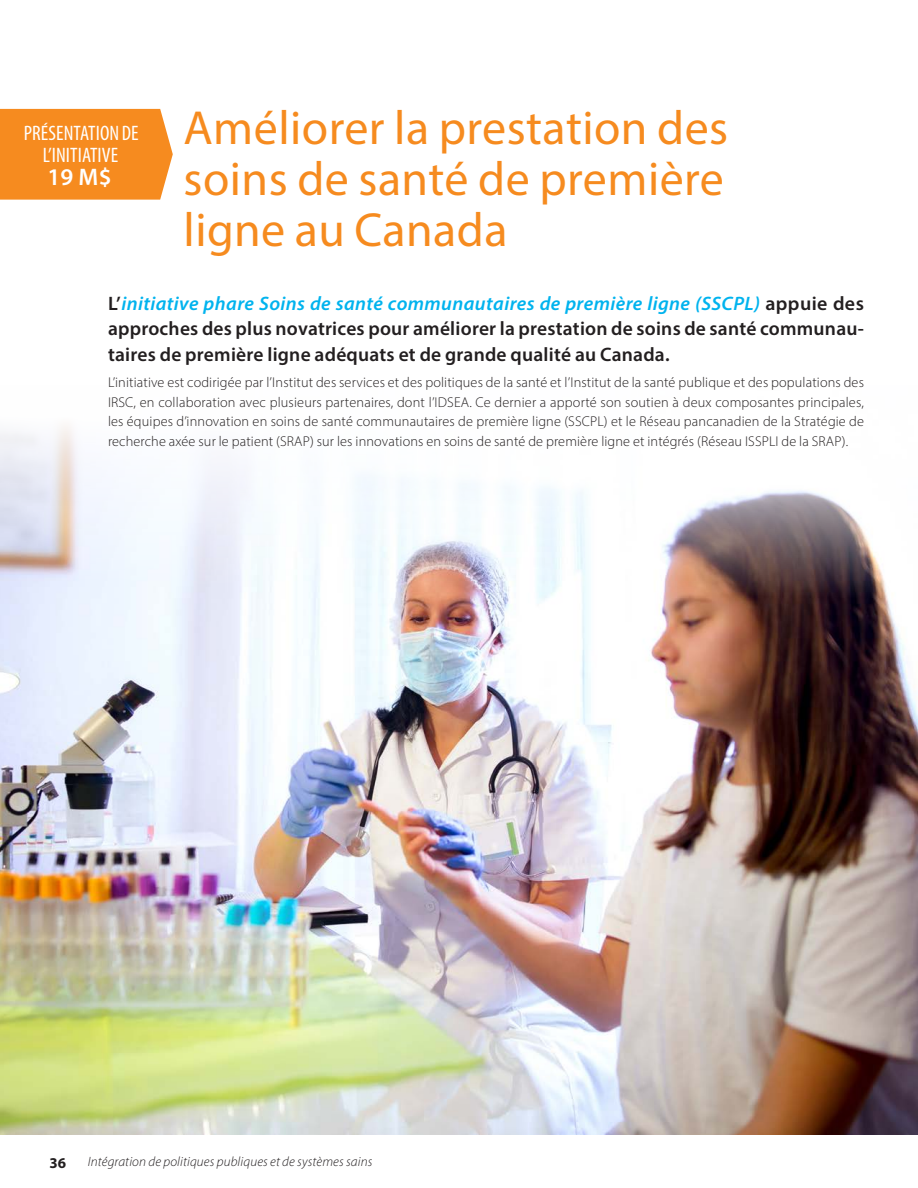
<style>
.page{position:relative;width:918px;height:1188px;background:#fff}
.page>*{position:absolute;margin:0;border:0;box-sizing:border-box;transform-origin:0 0}
.Lvl_2_Heading{font:48px/51px "Myriad Pro";letter-spacing:.01em;color:#f68b1f;text-align:justify}
.Map_text_box{font:600 24px "Myriad Pro";color:#fff}
.Map_text_box-2{font:condensed 21px/22.5px "Myriad Pro";letter-spacing:.005em;color:#fff;text-align:center}
.body_text{font:600 19.5px/25.5px "Myriad Pro";letter-spacing:.01em;color:#231f20;text-align:justify}
.t1{font:700 15px "Myriad Pro";color:#231f20}
.body_text-2{font:300 14.25px/19.5px "Myriad Pro";letter-spacing:.01em;color:#231f20;text-align:justify}
.t2{font:italic 300 13.5px "Myriad Pro";letter-spacing:.01em;color:#231f20}
.s1{font-style:italic;color:#00b3ee}
</style>
<div class="page">
<img style="left:0;top:426px;width:918px;height:708px">
<div style="left:0;top:109px;width:173px;height:91px;background:#f68b1f"></div>
<p class="Map_text_box-2" style="left:24px;top:121px;width:116px">PRÉSENTATION DE<br>L’INITIATIVE</p>
<p class="Map_text_box" style="left:48px;top:161px;width:66px">19 M$</p>
<p class="Lvl_2_Heading" style="left:184px;top:102px;width:546px">Améliorer la prestation des soins de santé de première ligne au Canada</p>
<p class="body_text" style="left:108px;top:290px;width:757px">L’<span class="s1">initiative phare Soins de santé communautaires de première ligne (SSCPL)</span> appuie des approches des plus novatrices pour améliorer la prestation de soins de santé communau&shy;taires de première ligne adéquats et de grande qualité au Canada.</p>
<p class="body_text-2" style="left:108px;top:373px;width:758px">L’initiative est codirigée par l’Institut des services et des politiques de la santé et l’Institut de la santé publique et des populations des IRSC, en collaboration avec plusieurs partenaires, dont l’IDSEA. Ce dernier a apporté son soutien à deux composantes principales, les équipes d’innovation en soins de santé communautaires de première ligne (SSCPL) et le Réseau pancanadien de la Stratégie de recherche axée sur le patient (SRAP) sur les innovations en soins de santé de première ligne et intégrés (Réseau ISSPLI de la SRAP).</p>
<p class="t1" style="left:50px;top:1153px;width:18px">36</p>
<p class="t2" style="left:88px;top:1154px;width:286px">Intégration de politiques publiques et de systèmes sains</p>
</div>
